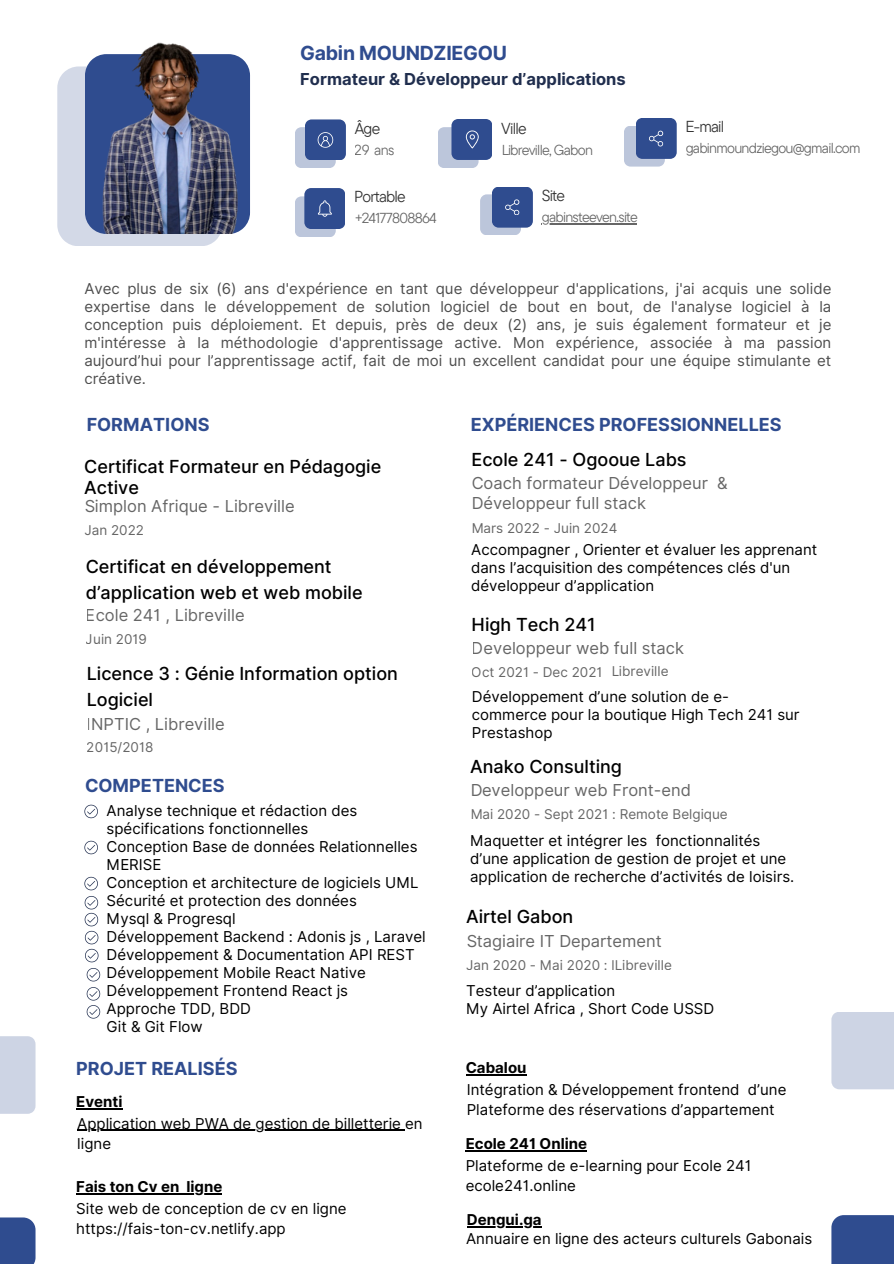
<style>
.page{position:relative;width:894px;height:1264px;background:#fff}
.page>*{position:absolute;margin:0;border:0;box-sizing:border-box;transform-origin:0 0}
.t1{font:700 19.5px "Inter";letter-spacing:-.015em;color:#2f4c8f}
.t2{font:500 18px/25.8px "Inter";color:#000}
.t3{font:700 18px "Inter";color:#2f4c8f}
.t4{font:16.5px/19px "Inter";color:#000}
.t5{font:700 16.5px "Inter";color:#202e4e}
.t6{font:15.9px "TT Commons Pro";letter-spacing:-.05em;color:#333}
.t7{font:15px/18px "Inter";color:#000}
.t8{font:700 15px "Inter";color:#000}
.t9{font:14.4px "TT Commons Pro";letter-spacing:-.05em;color:#000}
.t10{font:13.5px "Inter";color:#000}
</style>
<div class="page">
<svg style="left:295px;top:188px;width:50px;height:49px;background:#677cad"></svg>
<svg style="left:438px;top:119px;width:54px;height:49px;background:#7084b2"></svg>
<svg style="left:624px;top:118px;width:52px;height:49px;background:#6d81b0"></svg>
<svg style="left:295px;top:119px;width:51px;height:49px;background:#6b80af"></svg>
<svg style="left:84px;top:804px;width:14px;height:14px"></svg>
<svg style="left:84px;top:840px;width:14px;height:14px"></svg>
<svg style="left:84px;top:876px;width:14px;height:14px"></svg>
<svg style="left:57px;top:69px;width:163px;height:177px;background:#d5dbe8"></svg>
<div style="left:831px;top:1215px;width:62px;height:48px;background:#2f4c8f"></div>
<div style="left:0;top:1217px;width:35px;height:46px;background:#2f4c8f"></div>
<div style="left:831px;top:1011px;width:62px;height:78px;background:#cdd4e4"></div>
<div style="left:0;top:1036px;width:35px;height:77px;background:#cdd4e4"></div>
<img style="left:69px;top:42px;width:181px;height:192px">
<hr style="left:76px;top:1108px;width:46px;height:1px;background:#000">
<hr style="left:465px;top:1149px;width:122px;height:2px;background:#000">
<hr style="left:466px;top:1226px;width:75px;height:1px;background:#000">
<hr style="left:77px;top:1129px;width:328px;height:1px;background:#000">
<hr style="left:465px;top:1073px;width:61px;height:2px;background:#000">
<div style="left:480px;top:194px;width:41px;height:41px;background:#bcc6db;border-radius:7px"></div>
<div style="left:492px;top:187px;width:40px;height:41px;background:#2f4c8f;border-radius:7px"></div>
<svg style="left:505px;top:199px;width:14px;height:16px"></svg>
<hr style="left:541px;top:223px;width:96px;height:1px;background:#000">
<hr style="left:76px;top:1193px;width:103px;height:1px;background:#000">
<hr style="left:186px;top:1193px;width:36px;height:1px;background:#000">
<svg style="left:87px;top:968px;width:13px;height:13px"></svg>
<svg style="left:85px;top:896px;width:13px;height:66px"></svg>
<svg style="left:87px;top:987px;width:13px;height:31px"></svg>
<h2 class="t1" style="left:300px;top:41px;width:208px">Gabin MOUNDZIEGOU</h2>
<h3 class="t5" style="left:300px;top:69px;width:327px">Formateur &amp; Développeur d’applications</h3>
<p class="t6" style="left:354px;top:118px;width:27px">Âge</p>
<p class="t9" style="left:354px;top:141px;width:41px">29 ans</p>
<p class="t6" style="left:354px;top:186px;width:53px">Portable</p>
<p class="t9" style="left:354px;top:209px;width:84px">+24177808864</p>
<h4 class="t6" style="left:501px;top:118px;width:27px">Ville</h4>
<p class="t9" style="left:501px;top:140px;width:93px">Libreville, Gabon</p>
<p class="t6" style="left:541px;top:185px;width:25px">Site</p>
<p class="t9" style="left:541px;top:207px;width:98px">gabinsteeven.site</p>
<p class="t6" style="left:685px;top:116px;width:40px">E-mail</p>
<p class="t9" style="left:685px;top:139px;width:176px">gabinmoundziegou@gmail.com</p>
<p class="t7" style="left:84px;top:279px;width:748px;text-align:justify">Avec plus de six (6) ans d'expérience en tant que développeur d'applications, j'ai acquis une solide expertise dans le développement de solution logiciel de bout en bout, de l'analyse logiciel à la conception puis déploiement. Et depuis, près de deux (2) ans, je suis également formateur et je m'intéresse à la méthodologie d'apprentissage active. Mon expérience, associée à ma passion aujourd’hui pour l’apprentissage actif, fait de moi un excellent candidat pour une équipe stimulante et créative.</p>
<h4 class="t3" style="left:87px;top:413px;width:124px">FORMATIONS</h4>
<p class="t3" style="left:470px;top:413px;width:312px">EXPÉRIENCES PROFESSIONNELLES</p>
<p class="t2" style="left:84px;top:455px;width:298px;line-height:21.3px">Certificat Formateur en Pédagogie<br>Active</p>
<p class="t4" style="left:84px;top:496px;width:212px">Simplon Afrique - Libreville</p>
<p class="t10" style="left:84px;top:522px;width:61px">Jan 2022</p>
<p class="t2" style="left:86px;top:554px;width:278px">Certificat en développement d’application web et web mobile</p>
<p class="t4" style="left:86px;top:605px;width:160px">Ecole 241 , Libreville</p>
<p class="t10" style="left:86px;top:630px;width:63px">Juin 2019</p>
<h4 class="t2" style="left:87px;top:660px;width:312px">Licence 3 : Génie Information option<br>Logiciel</h4>
<p class="t10" style="left:87px;top:739px;width:68px">2015/2018</p>
<p class="t4" style="left:87px;top:714px;width:139px">INPTIC , Libreville</p>
<p class="t3" style="left:85px;top:774px;width:141px">COMPETENCES</p>
<h4 class="t7" style="left:107px;top:801px;width:313px">Analyse technique et rédaction des spécifications fonctionnelles<br>Conception Base de données Relationnelles<br>MERISE<br>Conception et architecture de logiciels UML</h4>
<p class="t7" style="left:107px;top:891px;width:252px">Sécurité et protection des données</p>
<p class="t7" style="left:107px;top:909px;width:320px">Mysql &amp; Progresql<br>Développement Backend : Adonis js , Laravel<br>Développement &amp; Documentation API REST<br>Développement Mobile React Native<br>Développement Frontend React js<br>Approche TDD, BDD<br>Git &amp; Git Flow</p>
<h4 class="t3" style="left:76px;top:1057px;width:163px">PROJET REALISÉS</h4>
<h2 class="t8" style="left:76px;top:1092px;width:48px">Eventi</h2>
<h2 class="t7" style="left:77px;top:1113px;width:347px;line-height:20.2px">Application web PWA de gestion de billetterie en ligne</h2>
<p class="t8" style="left:76px;top:1177px;width:105px">Fais ton Cv en</p>
<p class="t8" style="left:186px;top:1177px;width:37px">ligne</p>
<p class="t7" style="left:76px;top:1199px;width:272px">Site web de conception de cv en ligne</p>
<p class="t7" style="left:76px;top:1219px;width:211px">https://fais-ton-cv.netlify.app</p>
<h2 class="t2" style="left:471px;top:446px;width:216px">Ecole 241 - Ogooue Labs</h2>
<p class="t4" style="left:471px;top:474px;width:257px">Coach formateur Développeur &amp;<br>Développeur full stack</p>
<p class="t10" style="left:471px;top:519px;width:148px">Mars 2022 - Juin 2024</p>
<h1 class="t7" style="left:471px;top:540px;width:347px">Accompagner , Orienter et évaluer les apprenant dans l’acquisition des compétences clés d'un développeur d’application</h1>
<p class="t2" style="left:471px;top:611px;width:125px">High Tech 241</p>
<p class="t10" style="left:471px;top:664px;width:132px">Oct 2021 - Dec 2021</p>
<p class="t4" style="left:471px;top:638px;width:214px">Developpeur web full stack</p>
<p class="t10" style="left:611px;top:662px;width:59px">Libreville</p>
<h4 class="t7" style="left:472px;top:687px;width:329px">Développement d’une solution de e&shy;commerce pour la boutique High Tech 241 sur<br>Prestashop</h4>
<p class="t2" style="left:470px;top:753px;width:153px">Anako Consulting</p>
<p class="t10" style="left:470px;top:806px;width:259px">Mai 2020 - Sept 2021 : Remote Belgique</p>
<p class="t4" style="left:470px;top:780px;width:222px">Developpeur web Front-end</p>
<h4 class="t7" style="left:470px;top:831px;width:325px">Maquetter et intégrer les fonctionnalités d’une application de gestion de projet et une application de recherche d’activités de loisirs.</h4>
<p class="t2" style="left:466px;top:903px;width:109px">Airtel Gabon</p>
<p class="t10" style="left:466px;top:956px;width:207px">Jan 2020 - Mai 2020 : lLibreville</p>
<p class="t4" style="left:466px;top:931px;width:197px">Stagiaire IT Departement</p>
<p class="t7" style="left:466px;top:981px;width:249px">Testeur d’application<br>My Airtel Africa , Short Code USSD</p>
<p class="t8" style="left:465px;top:1058px;width:62px">Cabalou</p>
<p class="t7" style="left:466px;top:1078px;width:321px;line-height:20.2px">Intégration &amp; Développement frontend d’une<br>Plateforme des réservations d’appartement</p>
<h4 class="t8" style="left:465px;top:1134px;width:123px">Ecole 241 Online</h4>
<p class="t7" style="left:465px;top:1156px;width:287px">Plateforme de e-learning pour Ecole 241</p>
<h1 class="t7" style="left:465px;top:1176px;width:112px">ecole241.online</h1>
<p class="t8" style="left:466px;top:1210px;width:76px">Dengui.ga</p>
<h4 class="t7" style="left:466px;top:1229px;width:347px">Annuaire en ligne des acteurs culturels Gabonais</h4>
</div>
